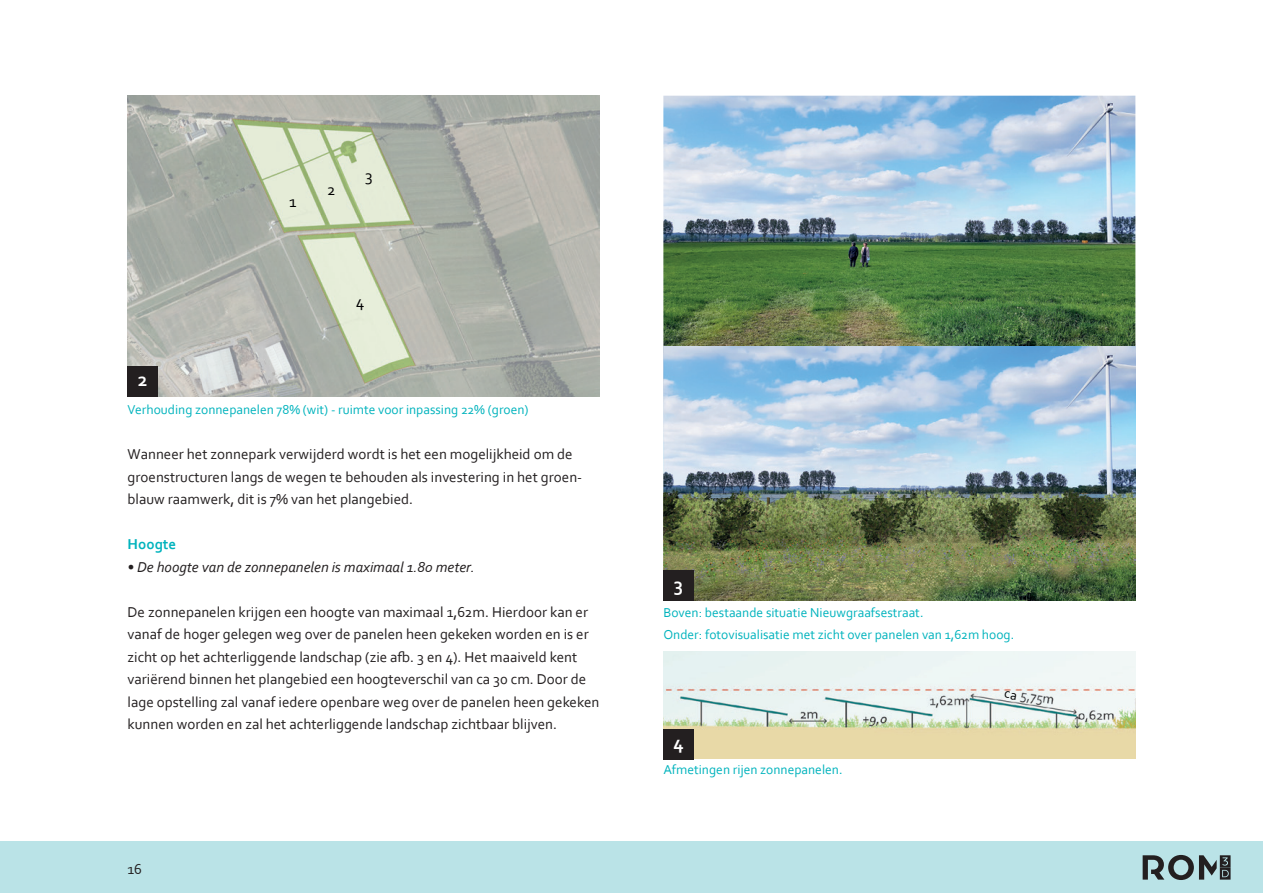
<style>
.page{position:relative;width:1263px;height:893px;background:#fff}
.page>*{position:absolute;margin:0;border:0;box-sizing:border-box;transform-origin:0 0}
.t1{font:700 19.65px "Corbel";color:#fff}
.t2{font:16.5px "Corbel";color:#000001}
.t3{font:15px/22.5px "Corbel";color:#231f20}
.t4{font:italic 15px "Corbel";color:#231f20}
.t5{font:700 15px "Corbel";color:#00b3bd}
.t6{font:13.5px/22.5px "Corbel";color:#00b3bd}
</style>
<div class="page">
<div style="left:0;top:842px;width:1263px;height:51px;background:#bae3e7"></div>
<svg style="left:1143px;top:855px;width:87px;height:25px"></svg>
<img style="left:128px;top:96px;width:472px;height:300px">
<img style="left:663px;top:96px;width:472px;height:251px">
<img style="left:663px;top:347px;width:472px;height:254px">
<img style="left:663px;top:651px;width:472px;height:108px">
<div style="left:128px;top:366px;width:30px;height:30px;background:#231f20"></div>
<div style="left:663px;top:571px;width:30px;height:30px;background:#231f20"></div>
<div style="left:663px;top:729px;width:30px;height:30px;background:#231f20"></div>
<svg style="left:1004px;top:691px;width:12px;height:9px"></svg>
<h1 class="t1" style="left:138px;top:368px;width:11px">2</h1>
<p class="t2" style="left:289px;top:192px;width:9px">1</p>
<p class="t2" style="left:327px;top:179px;width:10px">2</p>
<p class="t2" style="left:365px;top:166px;width:9px">3</p>
<p class="t2" style="left:356px;top:292px;width:10px">4</p>
<p class="t6" style="left:128px;top:398px;width:402px">Verhouding zonnepanelen 78% (wit) - ruimte voor inpassing 22% (groen)</p>
<p class="t3" style="left:128px;top:442px;width:456px">Wanneer het zonnepark verwijderd wordt is het een mogelijkheid om de groenstructuren langs de wegen te behouden als investering in het groen&shy;blauw raamwerk, dit is 7% van het plangebied.</p>
<p class="t5" style="left:128px;top:535px;width:50px">Hoogte</p>
<p class="t4" style="left:128px;top:557px;width:349px">• De hoogte van de zonnepanelen is maximaal 1.80 meter.</p>
<p class="t3" style="left:128px;top:600px;width:473px">De zonnepanelen krijgen een hoogte van maximaal 1,62m. Hierdoor kan er vanaf de hoger gelegen weg over de panelen heen gekeken worden en is er zicht op het achterliggende landschap (zie afb. 3 en 4). Het maaiveld kent variërend binnen het plangebied een hoogteverschil van ca 30 cm. Door de lage opstelling zal vanaf iedere openbare weg over de panelen heen gekeken kunnen worden en zal het achterliggende landschap zichtbaar blijven.</p>
<p class="t3" style="left:128px;top:857px;width:16px">16</p>
<h1 class="t1" style="left:674px;top:572px;width:11px">3</h1>
<p class="t6" style="left:663px;top:600px;width:352px">Boven: bestaande situatie Nieuwgraafsestraat.<br>Onder: fotovisualisatie met zicht over panelen van 1,62m hoog.</p>
<h1 class="t1" style="left:673px;top:731px;width:12px">4</h1>
<p class="t6" style="left:663px;top:758px;width:181px">Afmetingen rijen zonnepanelen.</p>
</div>
